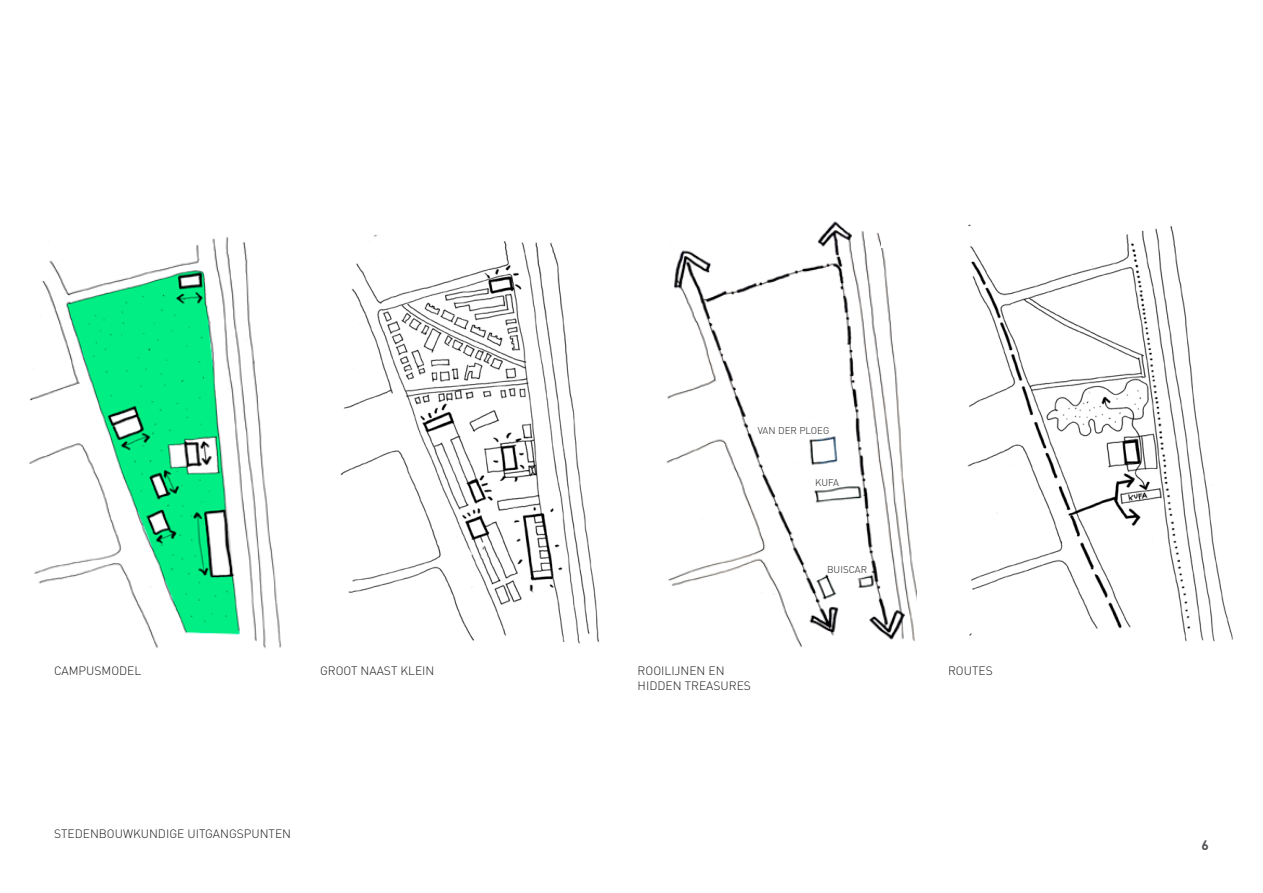
<style>
.page{position:relative;width:1263px;height:893px;background:#fff}
.page>*{position:absolute;margin:0;border:0;box-sizing:border-box;transform-origin:0 0}
.t1{font:700 13.5px "DIN";color:#504f53}
.t2{font:300 12px/14.4px "DIN";color:#1b1c20}
.t3{font:300 9.75px "DIN";color:#1b1c20}
</style>
<div class="page">
<img style="left:967px;top:224px;width:267px;height:418px">
<img style="left:340px;top:234px;width:259px;height:410px">
<img style="left:29px;top:237px;width:253px;height:411px">
<img style="left:666px;top:221px;width:251px;height:427px">
<div style="left:882px;top:208px;width:51px;height:40px;background:#fff"></div>
<p class="t3" style="left:758px;top:424px;width:73px">VAN DER PLOEG</p>
<p class="t3" style="left:815px;top:476px;width:25px">KUFA</p>
<p class="t3" style="left:827px;top:563px;width:41px">BUISCAR</p>
<p class="t2" style="left:54px;top:664px;width:89px">CAMPUSMODEL</p>
<p class="t2" style="left:320px;top:664px;width:116px">GROOT NAAST KLEIN</p>
<p class="t2" style="left:638px;top:664px;width:115px">ROOILIJNEN EN<br>HIDDEN TREASURES</p>
<p class="t2" style="left:948px;top:664px;width:46px">ROUTES</p>
<p class="t2" style="left:54px;top:826px;width:239px">STEDENBOUWKUNDIGE UITGANGSPUNTEN</p>
<p class="t1" style="left:1202px;top:836px;width:9px">6</p>
</div>
